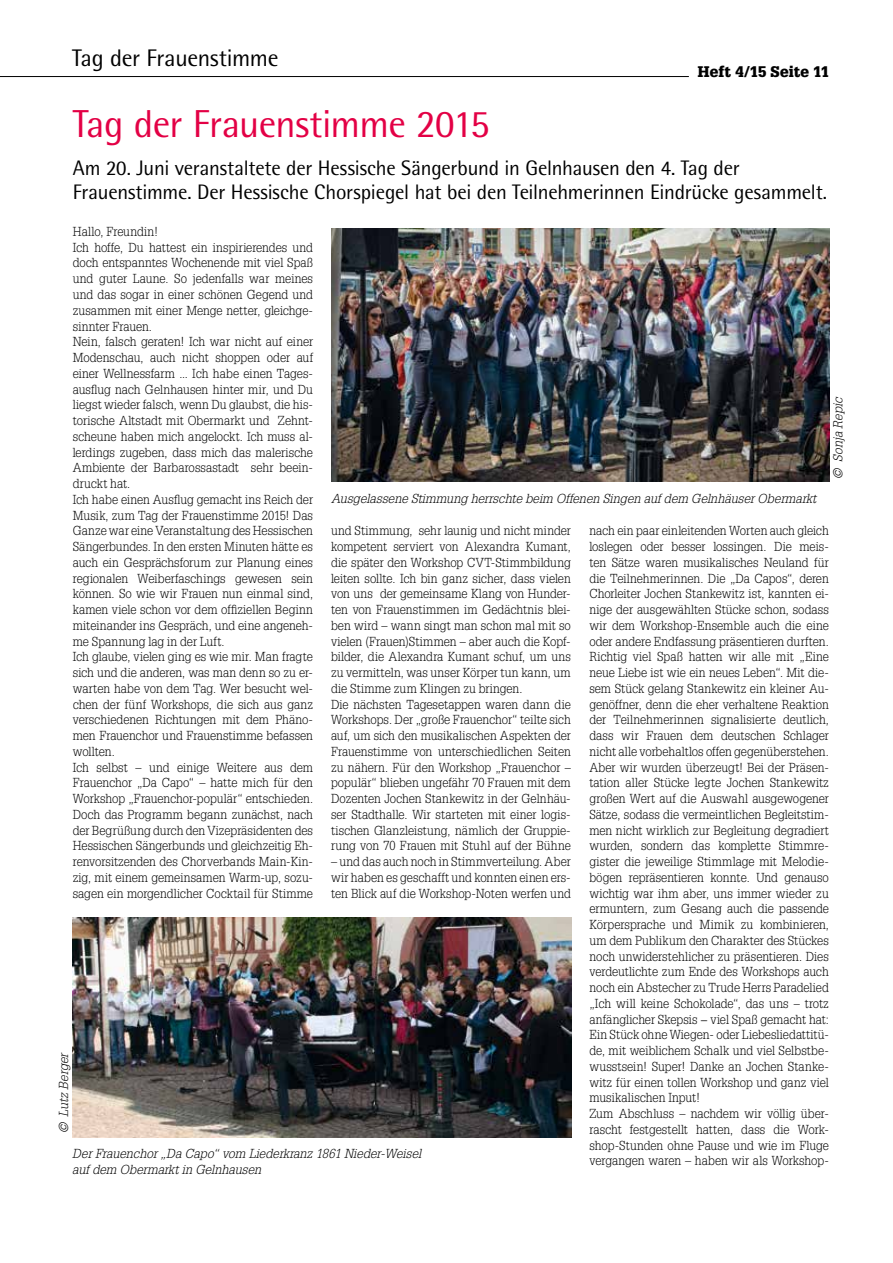
<style>
.page{position:relative;width:893px;height:1263px;background:#fff}
.page>*{position:absolute;margin:0;border:0;box-sizing:border-box;transform-origin:0 0}
.t1{font:39px "Rotis Semi Sans Std";letter-spacing:-.015em;color:#e30045}
.t2{font:24px "Rotis Semi Sans Std";letter-spacing:-.01em;color:#000}
.t3{font:21px/24px "Rotis Semi Sans Std";letter-spacing:-.01em;color:#000}
.t4{font:900 15px "Glypha LT Std";letter-spacing:.015em;color:#000}
.t5{font:300 12.75px/15.8px "Glypha LT Std";letter-spacing:-.005em;color:#000;scale:.96 1}
.t6{font:italic 300 12.75px/15.3px "Glypha LT Std";letter-spacing:.005em;color:#000}
</style>
<div class="page">
<hr style="left:0;top:76px;width:689px;height:1px;background:#000">
<img style="left:73px;top:917px;width:499px;height:220px">
<img style="left:331px;top:229px;width:498px;height:253px">
<h2 class="t2" style="left:72px;top:44px;width:208px">Tag der Frauenstimme</h2>
<p class="t4" style="left:698px;top:62px;width:133px">Heft 4/15 Seite 11</p>
<h1 class="t1" style="left:73px;top:101px;width:418px">Tag der Frauenstimme 2015</h1>
<h3 class="t3" style="left:73px;top:156px;width:756px">Am 20. Juni veranstaltete der Hessische Sängerbund in Gelnhausen den 4. Tag der<br>Frauenstimme. Der Hessische Chorspiegel hat bei den Teilnehmerinnen Eindrücke gesammelt.</h3>
<p class="t5" style="left:73px;top:224px;width:252px">Hallo, Freundin!<br>Ich hoffe, Du hattest ein inspirierendes und doch entspanntes Wochenende mit viel Spaß und guter Laune. So jedenfalls war meines und das sogar in einer schönen Gegend und zusammen mit einer Menge netter, gleichge&shy;sinnter Frauen.<br>Nein, falsch geraten! Ich war nicht auf einer Modenschau, auch nicht shoppen oder auf einer Wellnessfarm ... Ich habe einen Tages&shy;ausflug nach Gelnhausen hinter mir, und Du liegst wieder falsch, wenn Du glaubst, die his&shy;torische Altstadt mit Obermarkt und Zehnt&shy;scheune haben mich angelockt. Ich muss al&shy;lerdings zugeben, dass mich das malerische Ambiente der Barbarossastadt sehr beein&shy;druckt hat.<br>Ich habe einen Ausflug gemacht ins Reich der Musik, zum Tag der Frauenstimme 2015! Das Ganze war eine Veranstaltung des Hessischen Sängerbundes. In den ersten Minuten hätte es auch ein Gesprächsforum zur Planung eines regionalen Weiberfaschings gewesen sein können. So wie wir Frauen nun einmal sind, kamen viele schon vor dem offiziellen Beginn miteinander ins Gespräch, und eine angeneh&shy;me Spannung lag in der Luft.<br>Ich glaube, vielen ging es wie mir. Man fragte sich und die anderen, was man denn so zu er&shy;warten habe von dem Tag. Wer besucht wel&shy;chen der fünf Workshops, die sich aus ganz verschiedenen Richtungen mit dem Phäno&shy;men Frauenchor und Frauenstimme befassen wollten.<br>Ich selbst – und einige Weitere aus dem Frauenchor „Da Capo“ – hatte mich für den Workshop „Frauenchor-populär“ entschieden.<br>Doch das Programm begann zunächst, nach der Begrüßung durch den Vizepräsidenten des Hessischen Sängerbunds und gleichzeitig Eh&shy;renvorsitzenden des Chorverbands Main-Kin&shy;zig, mit einem gemeinsamen Warm-up, sozu&shy;sagen ein morgendlicher Cocktail für Stimme</p>
<p class="t6" style="left:831px;top:478px;width:83px;rotate:-90deg">© Sonja Repic</p>
<p class="t6" style="left:331px;top:491px;width:487px">Ausgelassene Stimmung herrschte beim Offenen Singen auf dem Gelnhäuser Obermarkt</p>
<p class="t5" style="left:331px;top:523px;width:251px">und Stimmung, sehr launig und nicht minder kompetent serviert von Alexandra Kumant, die später den Workshop CVT-Stimmbildung leiten sollte. Ich bin ganz sicher, dass vielen von uns der gemeinsame Klang von Hunder&shy;ten von Frauenstimmen im Gedächtnis blei&shy;ben wird – wann singt man schon mal mit so vielen (Frauen)Stimmen – aber auch die Kopf&shy;bilder, die Alexandra Kumant schuf, um uns zu vermitteln, was unser Körper tun kann, um die Stimme zum Klingen zu bringen.<br>Die nächsten Tagesetappen waren dann die Workshops. Der „große Frauenchor“ teilte sich auf, um sich den musikalischen Aspekten der Frauenstimme von unterschiedlichen Seiten zu nähern. Für den Workshop „Frauenchor – populär“ blieben ungefähr 70 Frauen mit dem Dozenten Jochen Stankewitz in der Gelnhäu&shy;ser Stadthalle. Wir starteten mit einer logis&shy;tischen Glanzleistung, nämlich der Gruppie&shy;rung von 70 Frauen mit Stuhl auf der Bühne</p>
<p class="t5" style="left:331px;top:854px;width:251px;text-align:justify">– und das auch noch in Stimmverteilung. Aber wir haben es geschafft und konnten einen ers&shy;ten Blick auf die Workshop-Noten werfen und</p>
<p class="t5" style="left:589px;top:523px;width:251px">nach ein paar einleitenden Worten auch gleich loslegen oder besser lossingen. Die meis&shy;ten Sätze waren musikalisches Neuland für die Teilnehmerinnen. Die „Da Capos“, deren Chorleiter Jochen Stankewitz ist, kannten ei&shy;nige der ausgewählten Stücke schon, sodass wir dem Workshop-Ensemble auch die eine oder andere Endfassung präsentieren durften.<br>Richtig viel Spaß hatten wir alle mit „Eine neue Liebe ist wie ein neues Leben“. Mit die&shy;sem Stück gelang Stankewitz ein kleiner Au&shy;genöffner, denn die eher verhaltene Reaktion der Teilnehmerinnen signalisierte deutlich, dass wir Frauen dem deutschen Schlager nicht alle vorbehaltlos offen gegenüberstehen.<br>Aber wir wurden überzeugt! Bei der Präsen&shy;tation aller Stücke legte Jochen Stankewitz großen Wert auf die Auswahl ausgewogener Sätze, sodass die vermeintlichen Begleitstim&shy;men nicht wirklich zur Begleitung degradiert wurden, sondern das komplette Stimmre&shy;gister die jeweilige Stimmlage mit Melodie&shy;bögen repräsentieren konnte. Und genauso wichtig war ihm aber, uns immer wieder zu ermuntern, zum Gesang auch die passende Körpersprache und Mimik zu kombinieren, um dem Publikum den Charakter des Stückes noch unwiderstehlicher zu präsentieren. Dies verdeutlichte zum Ende des Workshops auch noch ein Abstecher zu Trude Herrs Paradelied „Ich will keine Schokolade“, das uns – trotz anfänglicher Skepsis − viel Spaß gemacht hat:<br>Ein Stück ohne Wiegen- oder Liebesliedattitü&shy;de, mit weiblichem Schalk und viel Selbstbe&shy;wusstsein! Super! Danke an Jochen Stanke&shy;witz für einen tollen Workshop und ganz viel musikalischen Input!<br>Zum Abschluss – nachdem wir völlig über&shy;rascht festgestellt hatten, dass die Work&shy;shop-Stunden ohne Pause und wie im Fluge vergangen waren – haben wir als Workshop-</p>
<p class="t6" style="left:56px;top:1133px;width:83px;rotate:-90deg">© Lutz Berger</p>
<p class="t6" style="left:72px;top:1147px;width:350px">Der Frauenchor „Da Capo“ vom Liederkranz 1861 Nieder-Weisel auf dem Obermarkt in Gelnhausen</p>
</div>
